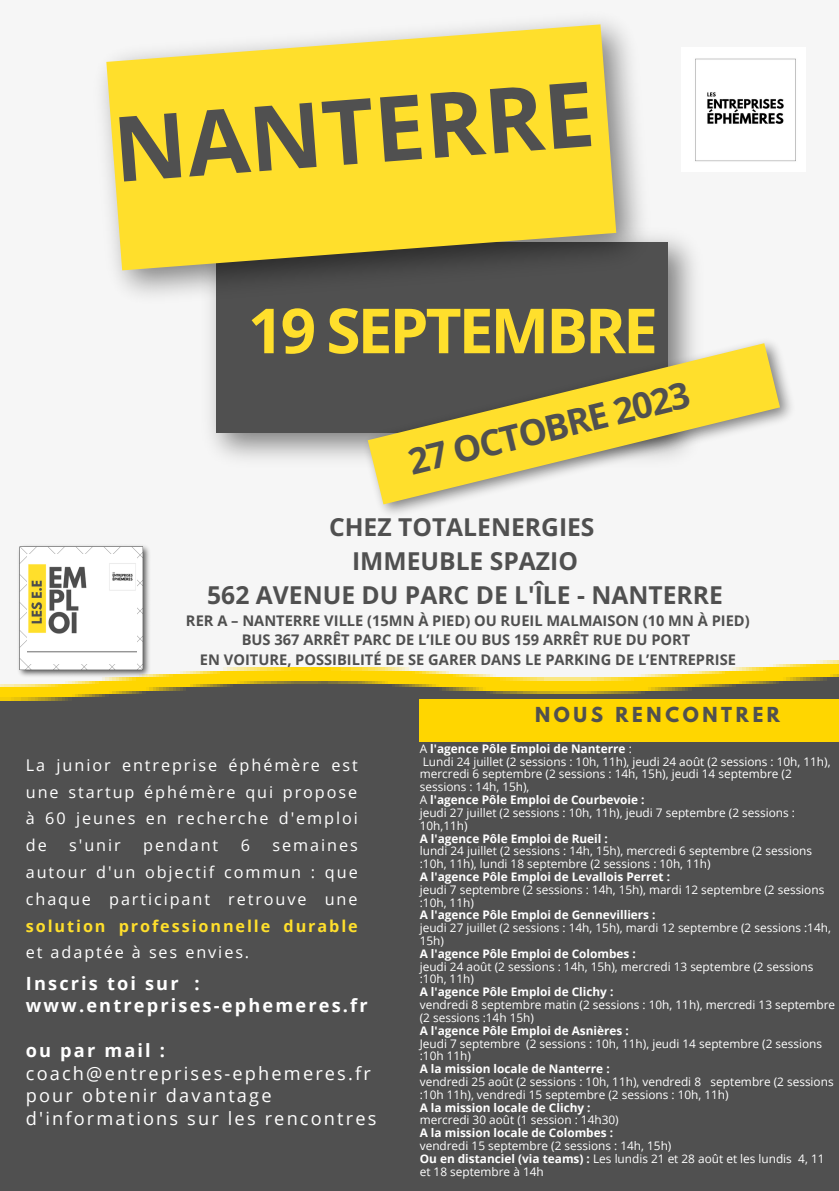
<style>
.page{position:relative;width:839px;height:1191px;background:#fff}
.page>*{position:absolute;margin:0;border:0;box-sizing:border-box;transform-origin:0 0}
.t1{font:700 90.4px "Open Sans";color:#505050}
.t2{font:700 62.2px "Open Sans";letter-spacing:-.045em;color:#ffdf2c}
.t3{font:700 35.6px "Open Sans";color:#505050}
.t4{font:700 24.6px "Open Sans";color:#505050}
.t5{font:700 18.4px "League Spartan";letter-spacing:.2em;color:#505050}
.t6{font:18.2px/22.4px "Open Sans";letter-spacing:.12em;color:#fff}
.t7{font:700 18.2px "Open Sans";letter-spacing:.12em;color:#fff}
.t8{font:16.2px/26.8px "Open Sans";letter-spacing:.12em;color:#fff;text-align:justify}
.t9{font:700 14.6px "Open Sans";color:#505050}
.t10{font:11.8px/12.8px "Open Sans";color:#fff}
.t11{font:700 11.8px "Open Sans";color:#fff}
.s1{font-weight:700;color:#ffdf2c}
.s2{font-weight:400}
.s3{font-weight:700}
</style>
<div class="page">
<div style="left:0;top:0;width:838px;height:1191px;background:#f6f6f6"></div>
<div style="left:0;top:660px;width:838px;height:531px;background:#505050"></div>
<div style="left:420px;top:699px;width:418px;height:42px;background:#ffd600"></div>
<img style="left:210px;top:238px;width:485px;height:221px">
<div style="left:217px;top:242px;width:451px;height:191px;background:#505050"></div>
<img style="left:354px;top:327px;width:437px;height:187px">
<svg style="left:368px;top:343px;width:412px;height:161px"></svg>
<svg style="left:106px;top:24px;width:510px;height:246px;background:#efd440"></svg>
<img style="left:14px;top:545px;width:140px;height:136px">
<img style="left:27px;top:555px;width:110px;height:108px">
<img style="left:695px;top:58px;width:101px;height:103px">
<p class="t1" style="left:109px;top:84px;width:483px;rotate:-4deg">NANTERRE</p>
<p class="t2" style="left:248px;top:287px;width:411px">19 SEPTEMBRE</p>
<p class="t3" style="left:403px;top:439px;width:290px;rotate:-14deg">27 OCTOBRE 2023</p>
<p class="t4" style="left:329px;top:509px;width:267px">CHEZ TOTALENERGIES</p>
<p class="t4" style="left:352px;top:543px;width:227px">IMMEUBLE SPAZIO</p>
<p class="t4" style="left:207px;top:578px;width:517px">562 AVENUE DU PARC DE L'ÎLE - NANTERRE</p>
<p class="t9" style="left:186px;top:610px;width:565px">RER A – NANTERRE VILLE (15MN À PIED) OU RUEIL MALMAISON (10 MN À PIED)</p>
<p class="t9" style="left:242px;top:630px;width:450px">BUS 367 ARRÊT PARC DE L’ILE OU BUS 159 ARRÊT RUE DU PORT</p>
<p class="t9" style="left:200px;top:649px;width:537px">EN VOITURE, POSSIBILITÉ DE SE GARER DANS LE PARKING DE L’ENTREPRISE</p>
<p class="t8" style="left:26px;top:751px;width:333px">La junior entreprise éphémère est une startup éphémère qui propose à 60 jeunes en recherche d'emploi de</p>
<p class="t8" style="left:69px;top:832px;width:53px">s'unir</p>
<p class="t8" style="left:143px;top:832px;width:77px">pendant</p>
<p class="t8" style="left:241px;top:832px;width:11px">6</p>
<p class="t8" style="left:26px;top:832px;width:333px;text-indent:247px">semaines autour d'un objectif commun : que chaque participant retrouve une <span class="s1">solution professionnelle durable </span>et adaptée à ses envies.</p>
<p class="t7" style="left:26px;top:970px;width:175px">Inscris toi sur :</p>
<p class="t7" style="left:26px;top:993px;width:343px">www.entreprises-ephemeres.fr</p>
<p class="t7" style="left:26px;top:1038px;width:141px">ou par mail :</p>
<p class="t6" style="left:26px;top:1062px;width:352px">coach@entreprises-ephemeres.fr pour obtenir davantage d'informations sur les rencontres</p>
<p class="t5" style="left:535px;top:705px;width:246px">NOUS RENCONTRER</p>
<p class="t11" style="left:420px;top:740px;width:213px"><span class="s2">A</span> l'agence Pôle Emploi de Nanterre <span class="s2">:</span></p>
<p class="t10" style="left:420px;top:755px;width:412px">Lundi 24 juillet (2 sessions : 10h, 11h), jeudi 24 août (2 sessions : 10h, 11h), mercredi 6 septembre (2 sessions : 14h, 15h), jeudi 14 septembre (2 sessions : 14h, 15h),</p>
<p class="t11" style="left:420px;top:792px;width:226px"><span class="s2">A</span> l'agence Pôle Emploi de Courbevoie :</p>
<p class="t10" style="left:420px;top:806px;width:376px">jeudi 27 juillet (2 sessions : 10h, 11h), jeudi 7 septembre (2 sessions :<br>10h,11h)</p>
<p class="t11" style="left:420px;top:830px;width:190px">A l'agence Pôle Emploi de Rueil :</p>
<p class="t10" style="left:420px;top:844px;width:394px">lundi 24 juillet (2 sessions : 14h, 15h), mercredi 6 septembre (2 sessions :10h, 11h), lundi 18 septembre (2 sessions : 10h, 11h)</p>
<p class="t11" style="left:420px;top:868px;width:252px">A l'agence Pôle Emploi de Levallois Perret :</p>
<p class="t10" style="left:420px;top:883px;width:406px">jeudi 7 septembre (2 sessions : 14h, 15h), mardi 12 septembre (2 sessions :10h, 11h)</p>
<p class="t11" style="left:420px;top:907px;width:237px">A l'agence Pôle Emploi de Gennevilliers :</p>
<p class="t10" style="left:420px;top:921px;width:412px">jeudi 27 juillet (2 sessions : 14h, 15h), mardi 12 septembre (2 sessions :14h,<br>15h)</p>
<p class="t11" style="left:420px;top:945px;width:217px">A l'agence Pôle Emploi de Colombes :</p>
<p class="t10" style="left:420px;top:960px;width:395px">jeudi 24 août (2 sessions : 14h, 15h), mercredi 13 septembre (2 sessions :10h, 11h)</p>
<p class="t11" style="left:420px;top:984px;width:195px">A l'agence Pôle Emploi de Clichy :</p>
<p class="t10" style="left:420px;top:998px;width:417px">vendredi 8 septembre matin (2 sessions : 10h, 11h), mercredi 13 septembre (2 sessions :14h 15h)</p>
<p class="t11" style="left:420px;top:1022px;width:210px">A l'agence Pôle Emploi de Asnières :</p>
<p class="t10" style="left:420px;top:1037px;width:404px">Jeudi 7 septembre (2 sessions : 10h, 11h), jeudi 14 septembre (2 sessions :10h 11h)</p>
<p class="t11" style="left:420px;top:1061px;width:191px">A la mission locale de Nanterre :</p>
<p class="t10" style="left:420px;top:1075px;width:415px">vendredi 25 août (2 sessions : 10h, 11h), vendredi 8 septembre (2 sessions :10h 11h), vendredi 15 septembre (2 sessions : 10h, 11h)</p>
<p class="t11" style="left:420px;top:1099px;width:172px">A la mission locale de Clichy :</p>
<p class="t10" style="left:420px;top:1113px;width:200px">mercredi 30 août (1 session : 14h30)</p>
<p class="t11" style="left:420px;top:1125px;width:195px">A la mission locale de Colombes :</p>
<p class="t10" style="left:420px;top:1139px;width:253px">vendredi 15 septembre (2 sessions : 14h, 15h)</p>
<p class="t10" style="left:420px;top:1152px;width:406px"><span class="s3">Ou en distanciel (via teams) :</span> Les lundis 21 et 28 août et les lundis 4, 11 et 18 septembre à 14h</p>
</div>
